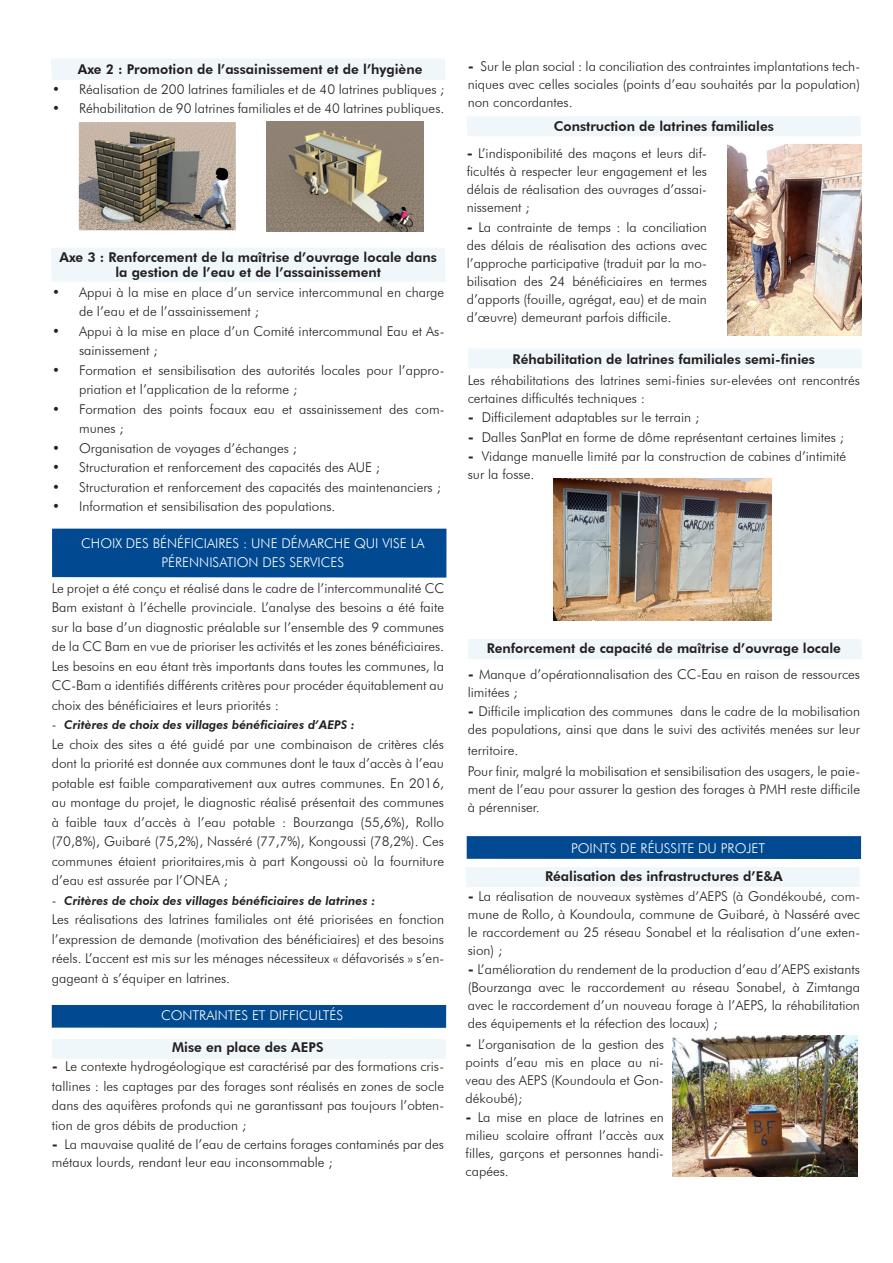
<style>
.page{position:relative;width:893px;height:1263px;background:#fff}
.page>*{position:absolute;margin:0;border:0;box-sizing:border-box;transform-origin:0 0}
.t1{font:300 13.5px/18px "Futura BT";color:#231f20;text-align:justify}
.t2{font:800 13.5px/15px "Futura BT";color:#231f20;text-align:center}
.t3{font:300 13.5px "Futura BT";color:#fff}
.t4{font:italic 800 12px "Futura BT";color:#231f20}
.s1{font-weight:300;font-style:normal;font-size:13.5px}
.s2{font-weight:800;font-size:15px}
</style>
<div class="page">
<div style="left:466px;top:867px;width:394px;height:20px;background:#eff7fa"></div>
<div style="left:467px;top:837px;width:393px;height:21px;background:#014990"></div>
<div style="left:467px;top:836px;width:394px;height:23px;border:2px solid #014990"></div>
<div style="left:52px;top:1039px;width:394px;height:20px;background:#eff7fa"></div>
<div style="left:53px;top:1006px;width:392px;height:21px;background:#014990"></div>
<div style="left:52px;top:1005px;width:394px;height:23px;border:2px solid #014990"></div>
<div style="left:51px;top:248px;width:394px;height:34px;background:#eff7fa"></div>
<div style="left:468px;top:639px;width:394px;height:20px;background:#eff7fa"></div>
<div style="left:468px;top:349px;width:394px;height:19px;background:#eff7fa"></div>
<div style="left:467px;top:116px;width:394px;height:20px;background:#eff7fa"></div>
<div style="left:51px;top:59px;width:394px;height:21px;background:#eff7fa"></div>
<img style="left:79px;top:122px;width:157px;height:108px">
<img style="left:267px;top:122px;width:156px;height:110px">
<div style="left:52px;top:528px;width:395px;height:50px;background:#014990"></div>
<img style="left:728px;top:144px;width:133px;height:191px">
<img style="left:553px;top:478px;width:219px;height:143px">
<img style="left:673px;top:1035px;width:185px;height:142px">
<p class="t2" style="left:78px;top:62px;width:346px">Axe 2 : Promotion de l’assainissement et de l’hygiène</p>
<p class="t1" style="left:52px;top:80px;width:394px">• Réalisation de 200 latrines familiales et de 40 latrines publiques ;</p>
<p class="t1" style="left:52px;top:99px;width:394px">• Réhabilitation de 90 latrines familiales et de 40 latrines publiques.</p>
<p class="t2" style="left:59px;top:250px;width:379px">Axe 3 : Renforcement de la maîtrise d’ouvrage locale dans la gestion de l’eau et de l’assainissement</p>
<p class="t1" style="left:79px;top:282px;width:367px;line-height:19.5px;text-indent:-27px">• Appui à la mise en place d’un service intercommunal en charge de l’eau et de l’assainissement ;</p>
<p class="t1" style="left:79px;top:321px;width:367px;line-height:19.5px;text-indent:-27px">• Appui à la mise en place d’un Comité intercommunal Eau et As&shy;sainissement ;</p>
<p class="t1" style="left:79px;top:360px;width:367px;line-height:19.5px;text-indent:-27px">• Formation et sensibilisation des autorités locales pour l’appro&shy;priation et l’application de la reforme ;</p>
<p class="t1" style="left:79px;top:399px;width:367px;line-height:19.5px;text-indent:-27px">• Formation des points focaux eau et assainissement des com&shy;munes ;</p>
<p class="t1" style="left:52px;top:439px;width:246px">• Organisation de voyages d’échanges ;</p>
<p class="t1" style="left:52px;top:458px;width:329px">• Structuration et renforcement des capacités des AUE ;</p>
<p class="t1" style="left:52px;top:478px;width:390px">• Structuration et renforcement des capacités des maintenanciers ;</p>
<p class="t1" style="left:52px;top:497px;width:285px">• Information et sensibilisation des populations.</p>
<p class="t3" style="left:81px;top:535px;width:345px">CHOIX DES BÉNÉFICIAIRES : UNE DÉMARCHE QUI VISE LA</p>
<p class="t3" style="left:161px;top:554px;width:184px">PÉRENNISATION DES SERVICES</p>
<p class="t1" style="left:52px;top:578px;width:394px;line-height:19.5px">Le projet a été conçu et réalisé dans le cadre de l’intercommunalité CC Bam existant à l’échelle provinciale. L’analyse des besoins a été faite sur la base d’un diagnostic préalable sur l’ensemble des 9 communes de la CC Bam en vue de prioriser les activités et les zones bénéficiaires.<br>Les besoins en eau étant très importants dans toutes les communes, la CC-Bam a identifiés différents critères pour procéder équitablement au choix des bénéficiaires et leurs priorités :</p>
<p class="t4" style="left:52px;top:718px;width:304px"><span class="s1">-</span> Critères de choix des villages bénéficiaires d’AEPS :</p>
<p class="t1" style="left:52px;top:734px;width:394px;line-height:19.5px">Le choix des sites a été guidé par une combinaison de critères clés dont la priorité est donnée aux communes dont le taux d’accès à l’eau potable est faible comparativement aux autres communes. En 2016, au montage du projet, le diagnostic réalisé présentait des communes à faible taux d’accès à l’eau potable : Bourzanga (55,6%), Rollo (70,8%), Guibaré (75,2%), Nasséré (77,7%), Kongoussi (78,2%). Ces communes étaient prioritaires,mis à part Kongoussi où la fourniture d’eau est assurée par l’ONEA ;</p>
<p class="t4" style="left:52px;top:893px;width:325px"><span class="s1">-</span> Critères de choix des villages bénéficiaires de latrines :</p>
<p class="t1" style="left:52px;top:910px;width:394px;line-height:19.5px">Les réalisations des latrines familiales ont été priorisées en fonction l’expression de demande (motivation des bénéficiaires) et des besoins réels. L’accent est mis sur les ménages nécessiteux « défavorisés » s’en&shy;gageant à s’équiper en latrines.</p>
<p class="t3" style="left:161px;top:1007px;width:184px">CONTRAINTES ET DIFFICULTÉS</p>
<p class="t2" style="left:172px;top:1039px;width:153px">Mise en place des AEPS</p>
<p class="t1" style="left:52px;top:1057px;width:394px;line-height:19.5px"><span class="s2">-</span> Le contexte hydrogéologique est caractérisé par des formations cris&shy;tallines : les captages par des forages sont réalisés en zones de socle dans des aquifères profonds qui ne garantissant pas toujours l’obten&shy;tion de gros débits de production ;</p>
<p class="t1" style="left:52px;top:1135px;width:394px"><span class="s2">-</span> La mauvaise qualité de l’eau de certains forages contaminés par des métaux lourds, rendant leur eau inconsommable ;</p>
<p class="t1" style="left:468px;top:57px;width:394px"><span class="s2">-</span> Sur le plan social : la conciliation des contraintes implantations tech&shy;niques avec celles sociales (points d’eau souhaités par la population) non concordantes.</p>
<p class="t2" style="left:554px;top:119px;width:222px">Construction de latrines familiales</p>
<p class="t1" style="left:467px;top:144px;width:242px"><span class="s2">-</span> L’indisponibilité des maçons et leurs dif&shy;ficultés à respecter leur engagement et les délais de réalisation des ouvrages d’assai&shy;nissement ;</p>
<p class="t1" style="left:467px;top:218px;width:242px"><span class="s2">-</span> La contrainte de temps : la conciliation des délais de réalisation des actions avec l’approche participative (traduit par la mo&shy;bilisation des 24 bénéficiaires en termes d’apports (fouille, agrégat, eau) et de main d’œuvre) demeurant parfois difficile.</p>
<p class="t2" style="left:513px;top:351px;width:304px">Réhabilitation de latrines familiales semi-finies</p>
<p class="t1" style="left:468px;top:371px;width:394px">Les réhabilitations des latrines semi-finies sur-elevées ont rencontrés certaines difficultés techniques :</p>
<p class="t1" style="left:468px;top:408px;width:233px"><span class="s2">-</span> Difficilement adaptables sur le terrain ;</p>
<p class="t1" style="left:468px;top:428px;width:378px"><span class="s2">-</span> Dalles SanPlat en forme de dôme représentant certaines limites ;</p>
<p class="t1" style="left:468px;top:447px;width:380px"><span class="s2">-</span> Vidange manuelle limité par la construction de cabines d’intimité sur la fosse.</p>
<p class="t2" style="left:487px;top:641px;width:356px">Renforcement de capacité de maîtrise d’ouvrage locale</p>
<p class="t1" style="left:468px;top:665px;width:394px"><span class="s2">-</span> Manque d’opérationnalisation des CC-Eau en raison de ressources limitées ;</p>
<p class="t1" style="left:468px;top:702px;width:394px"><span class="s2">-</span> Difficile implication des communes dans le cadre de la mobilisation des populations, ainsi que dans le suivi des activités menées sur leur</p>
<p class="t1" style="left:468px;top:741px;width:52px">territoire.</p>
<p class="t1" style="left:468px;top:762px;width:394px">Pour finir, malgré la mobilisation et sensibilisation des usagers, le paie&shy;ment de l’eau pour assurer la gestion des forages à PMH reste difficile à pérenniser.</p>
<p class="t3" style="left:571px;top:840px;width:196px">POINTS DE RÉUSSITE DU PROJET</p>
<p class="t2" style="left:545px;top:869px;width:239px">Réalisation des infrastructures d’E&amp;A</p>
<p class="t1" style="left:468px;top:887px;width:394px"><span class="s2">-</span> La réalisation de nouveaux systèmes d’AEPS (à Gondékoubé, com&shy;mune de Rollo, à Koundoula, commune de Guibaré, à Nasséré avec le raccordement au 25 réseau Sonabel et la réalisation d’une exten&shy;sion) ;</p>
<p class="t1" style="left:468px;top:960px;width:394px"><span class="s2">-</span> L’amélioration du rendement de la production d’eau d’AEPS existants (Bourzanga avec le raccordement au réseau Sonabel, à Zimtanga avec le raccordement d’un nouveau forage à l’AEPS, la réhabilitation des équipements et la réfection des locaux) ;</p>
<p class="t1" style="left:466px;top:1035px;width:200px"><span class="s2">-</span> L’organisation de la gestion des points d’eau mis en place au ni&shy;veau des AEPS (Koundoula et Gon&shy;dékoubé);</p>
<p class="t1" style="left:466px;top:1108px;width:200px"><span class="s2">-</span> La mise en place de latrines en milieu scolaire offrant l’accès aux filles, garçons et personnes handi&shy;capées.</p>
</div>
